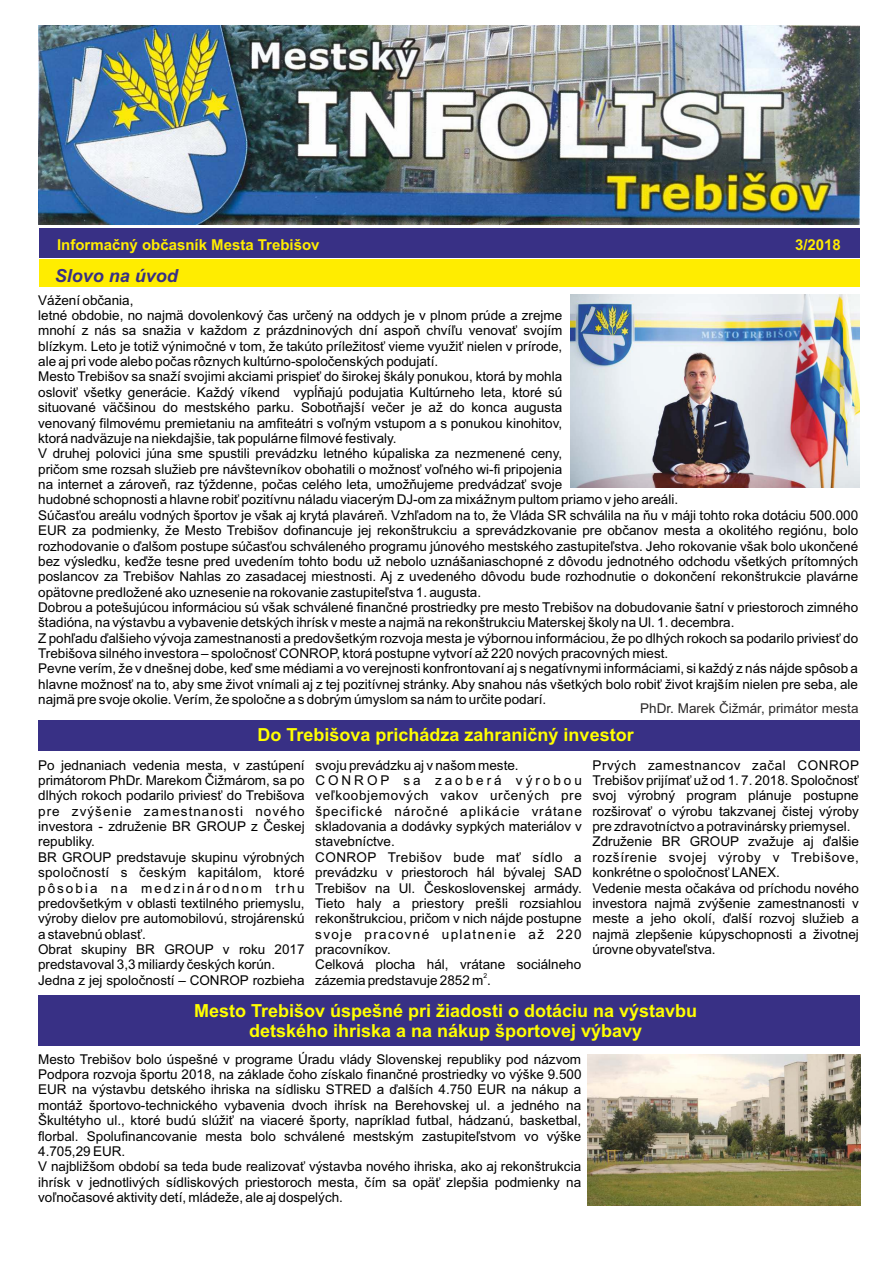
<style>
.page{position:relative;width:893px;height:1263px;background:#fff}
.page>*{position:absolute;margin:0;border:0;box-sizing:border-box;transform-origin:0 0}
.t1{font:700 18px/20.9px "Arial";color:#ff0;text-align:center}
.t2{font:italic 700 18px "Arial";color:#383085}
.t3{font:700 15px "Arial";color:#ffed00}
.t4{font:13.5px/15.3px "Arial";color:#000}
.t5{font:13.5px "Arial";color:#2b2929}
.t6{font:6.75px "Arial";color:#000}
</style>
<div class="page">
<img style="left:39px;top:26px;width:820px;height:198px">
<div style="left:39px;top:228px;width:820px;height:29px;background:#383085"></div>
<div style="left:39px;top:260px;width:820px;height:27px;background:#ffed00"></div>
<img style="left:571px;top:295px;width:288px;height:192px">
<div style="left:38px;top:720px;width:822px;height:31px;background:#383085"></div>
<div style="left:38px;top:995px;width:822px;height:50px;background:#383085"></div>
<img style="left:588px;top:1054px;width:272px;height:151px">
<p class="t3" style="left:57px;top:239px;width:264px">Informačný občasník Mesta Trebišov</p>
<p class="t3" style="left:795px;top:239px;width:47px">3/2018</p>
<h1 class="t2" style="left:55px;top:268px;width:125px">Slovo na úvod</h1>
<p class="t4" style="left:38px;top:293px;width:821px">Vážení občania,<br>letné obdobie, no najmä dovolenkový čas určený na oddych je v plnom prúde a zrejme<br>mnohí z nás sa snažia v každom z prázdninových dní aspoň chvíľu venovať svojím<br>blízkym. Leto je totiž výnimočné v tom, že takúto príležitosť vieme využiť nielen v prírode,<br>ale aj pri vode alebo počas rôznych kultúrno-spoločenských podujatí.<br>Mesto Trebišov sa snaží svojimi akciami prispieť do širokej škály ponukou, ktorá by mohla<br>osloviť všetky generácie. Každý víkend vypĺňajú podujatia Kultúrneho leta, ktoré sú<br>situované väčšinou do mestského parku. Sobotňajší večer je až do konca augusta<br>venovaný filmovému premietaniu na amfiteátri s voľným vstupom a s ponukou kinohitov,<br>ktorá nadväzuje na niekdajšie, tak populárne filmové festivaly.<br>V druhej polovici júna sme spustili prevádzku letného kúpaliska za nezmenené ceny,<br>pričom sme rozsah služieb pre návštevníkov obohatili o možnosť voľného wi-fi pripojenia<br>na internet a zároveň, raz týždenne, počas celého leta, umožňujeme predvádzať svoje<br>hudobné schopnosti a hlavne robiť pozitívnu náladu viacerým DJ-om za mixážnym pultom priamo v jeho areáli.<br>Súčasťou areálu vodných športov je však aj krytá plaváreň. Vzhľadom na to, že Vláda SR schválila na ňu v máji tohto roka dotáciu 500.000<br>EUR za podmienky, že Mesto Trebišov dofinancuje jej rekonštrukciu a sprevádzkovanie pre občanov mesta a okolitého regiónu, bolo rozhodovanie o ďalšom postupe súčasťou schváleného programu júnového mestského zastupiteľstva. Jeho rokovanie však bolo ukončené bez výsledku, keďže tesne pred uvedením tohto bodu už nebolo uznášaniaschopné z dôvodu jednotného odchodu všetkých prítomných poslancov za Trebišov Nahlas zo zasadacej miestnosti. Aj z uvedeného dôvodu bude rozhodnutie o dokončení rekonštrukcie plavárne opätovne predložené ako uznesenie na rokovanie zastupiteľstva 1. augusta.<br>Dobrou a potešujúcou informáciou sú však schválené finančné prostriedky pre mesto Trebišov na dobudovanie šatní v priestoroch zimného štadióna, na výstavbu a vybavenie detských ihrísk v meste a najmä na rekonštrukciu Materskej školy na Ul. 1. decembra.<br>Z pohľadu ďalšieho vývoja zamestnanosti a predovšetkým rozvoja mesta je výbornou informáciou, že po dlhých rokoch sa podarilo priviesť do Trebišova silného investora – spoločnosť CONROP, ktorá postupne vytvorí až 220 nových pracovných miest.<br>Pevne verím, že v dnešnej dobe, keď sme médiami a vo verejnosti konfrontovaní aj s negatívnymi informáciami, si každý z nás nájde spôsob a hlavne možnosť na to, aby sme život vnímali aj z tej pozitívnej stránky. Aby snahou nás všetkých bolo robiť život krajším nielen pre seba, ale najmä pre svoje okolie. Verím, že spoločne a s dobrým úmyslom sa nám to určite podarí.</p>
<p class="t5" style="left:640px;top:703px;width:220px">PhDr. Marek Čižmár, primátor mesta</p>
<h1 class="t1" style="left:258px;top:726px;width:378px">Do Trebišova prichádza zahraničný investor</h1>
<p class="t4" style="left:38px;top:758px;width:823px;text-indent:554px">Prvých zamestnancov začal CONROP primátorom PhDr. Marekom Čižmárom, sa po C O N R O P s a z a o b e r á v ý r o b o u Trebišov prijímať už od 1. 7. 2018. Spoločnosť dlhých rokoch podarilo priviesť do Trebišova veľkoobjemových vakov určených pre svoj výrobný program plánuje postupne pre zvýšenie zamestnanosti nového špecifické náročné aplikácie vrátane rozširovať o výrobu takzvanej čistej výroby investora - združenie BR GROUP z Českej skladovania a dodávky sypkých materiálov v pre zdravotníctvo a potravinársky priemysel. republiky.</p>
<p class="t4" style="left:38px;top:758px;width:482px">Po jednaniach vedenia mesta, v zastúpení svoju prevádzku aj v našom meste.</p>
<p class="t4" style="left:38px;top:835px;width:822px;text-indent:554px">Združenie BR GROUP zvažuje aj ďalšie BR GROUP predstavuje skupinu výrobných CONROP Trebišov bude mať sídlo a rozšírenie svojej výroby v Trebišove, spoločností s českým kapitálom, ktoré prevádzku v priestoroch hál bývalej SAD konkrétne o spoločnosť LANEX.<br>p ô s o b i a n a m e d z i n á r o d n o m tr h u Trebišov na Ul. Československej armády. Vedenie mesta očakáva od príchodu nového predovšetkým v oblasti textilného priemyslu, Tieto haly a priestory prešli rozsiahlou investora najmä zvýšenie zamestnanosti v výroby dielov pre automobilovú, strojárenskú rekonštrukciou, pričom v nich nájde postupne meste a jeho okolí, ďalší rozvoj služieb a a stavebnú oblasť.</p>
<p class="t4" style="left:315px;top:835px;width:81px">stavebníctve.</p>
<p class="t4" style="left:38px;top:927px;width:822px;text-indent:277px">svoje pracovné uplatnenie až 220 najmä zlepšenie kúpyschopnosti a životnej<br>Obrat skupiny BR GROUP v roku 2017 pracovníkov.</p>
<p class="t4" style="left:592px;top:943px;width:125px">úrovne obyvateľstva.</p>
<p class="t4" style="left:38px;top:958px;width:239px">predstavoval 3,3 miliardy českých korún.</p>
<p class="t4" style="left:315px;top:958px;width:268px">Celková plocha hál, vrátane sociálneho</p>
<p class="t6" style="left:483px;top:973px;width:5px">2</p>
<p class="t4" style="left:38px;top:973px;width:454px">Jedna z jej spoločností – CONROP rozbieha zázemia predstavuje 2852 m .</p>
<h1 class="t1" style="left:194px;top:1001px;width:505px">Mesto Trebišov úspešné pri žiadosti o dotáciu na výstavbu detského ihriska a na nákup športovej výbavy</h1>
<p class="t4" style="left:38px;top:1052px;width:545px">Mesto Trebišov bolo úspešné v programe Úradu vlády Slovenskej republiky pod názvom Podpora rozvoja športu 2018, na základe čoho získalo finančné prostriedky vo výške 9.500<br>EUR na výstavbu detského ihriska na sídlisku STRED a ďalších 4.750 EUR na nákup a montáž športovo-technického vybavenia dvoch ihrísk na Berehovskej ul. a jedného na Škultétyho ul., ktoré budú slúžiť na viaceré športy, napríklad futbal, hádzanú, basketbal, florbal. Spolufinancovanie mesta bolo schválené mestským zastupiteľstvom vo výške 4.705,29 EUR.<br>V najbližšom období sa teda bude realizovať výstavba nového ihriska, ako aj rekonštrukcia ihrísk v jednotlivých sídliskových priestoroch mesta, čím sa opäť zlepšia podmienky na voľnočasové aktivity detí, mládeže, ale aj dospelých.</p>
</div>
